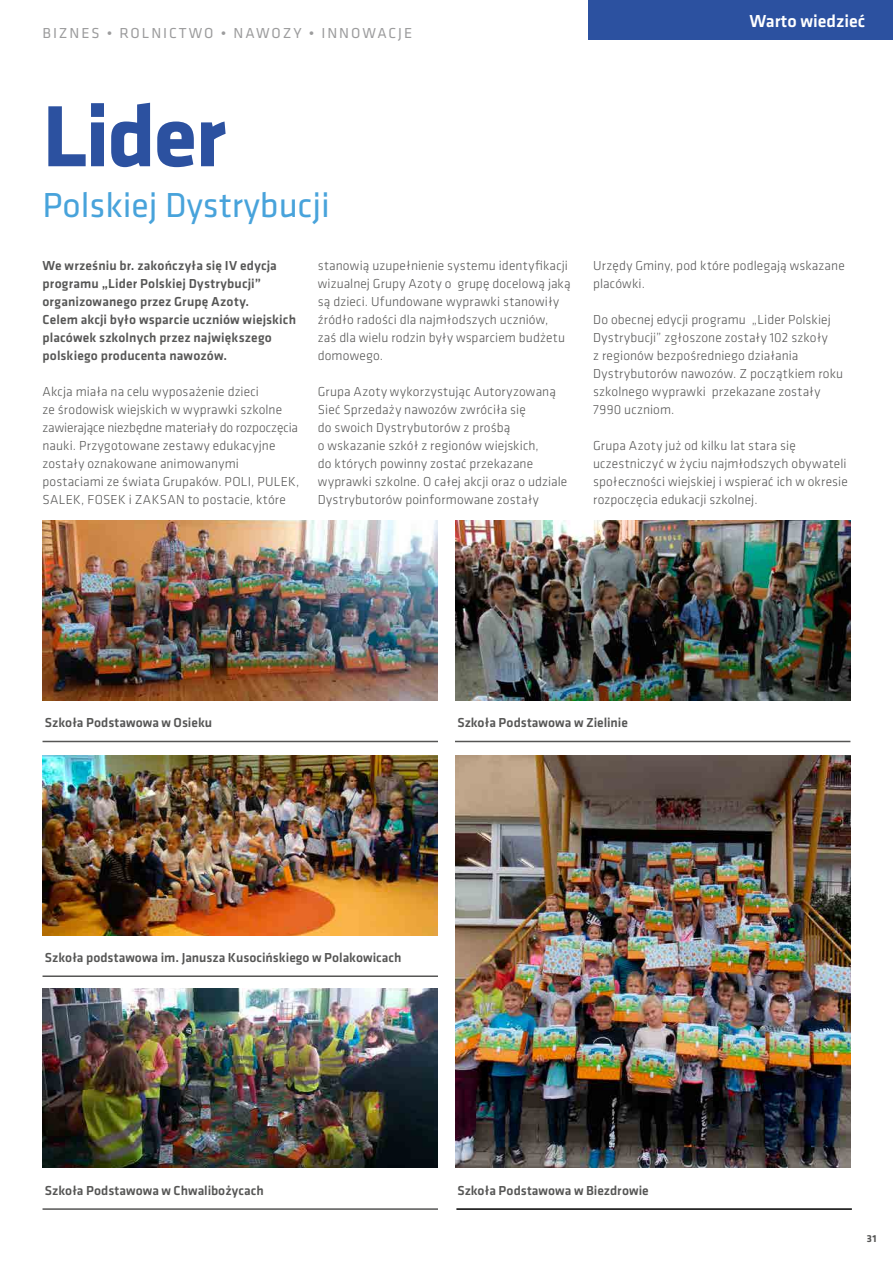
<style>
.page{position:relative;width:893px;height:1263px;background:#fff}
.page>*{position:absolute;margin:0;border:0;box-sizing:border-box;transform-origin:0 0}
.t1{font:700 90px "Klavika Basic";letter-spacing:-.025em;color:#2c51a0}
.t2{font:36px "Klavika Basic";color:#48a3db}
.t3{font:500 18px "Klavika Basic";color:#fff}
.t4{font:15px "Klavika Basic";letter-spacing:.13em;color:#9c9c9d}
.t5{font:300 13.5px/18px "Klavika Basic";letter-spacing:.01em;color:#565655}
.t6{font:500 13.5px/18px "Klavika Basic";letter-spacing:.005em;color:#565655}
.t7{font:700 10.5px "Klavika Basic";color:#565655}
</style>
<div class="page">
<div style="left:588px;top:0;width:305px;height:40px;background:#2c51a0"></div>
<img style="left:43px;top:521px;width:395px;height:179px">
<img style="left:455px;top:521px;width:395px;height:179px">
<img style="left:455px;top:755px;width:395px;height:413px">
<img style="left:43px;top:988px;width:395px;height:180px">
<hr style="left:43px;top:741px;width:395px;height:1px;background:#565655">
<hr style="left:455px;top:741px;width:395px;height:1px;background:#565655">
<img style="left:43px;top:755px;width:395px;height:180px">
<hr style="left:43px;top:975px;width:395px;height:2px;background:#565655">
<hr style="left:43px;top:1208px;width:395px;height:2px;background:#565655">
<hr style="left:456px;top:1208px;width:396px;height:2px;background:#000">
<p class="t4" style="left:43px;top:23px;width:371px">BIZNES • ROLNICTWO • NAWOZY • INNOWACJE</p>
<h3 class="t3" style="left:749px;top:9px;width:117px">Warto wiedzieć</h3>
<h1 class="t1" style="left:43px;top:71px;width:185px">Lider</h1>
<h2 class="t2" style="left:43px;top:182px;width:289px">Polskiej Dystrybucji</h2>
<p class="t6" style="left:43px;top:256px;width:255px">We wrześniu br. zakończyła się IV edycja programu „Lider Polskiej Dystrybucji” organizowanego przez Grupę Azoty.<br>Celem akcji było wsparcie uczniów wiejskich placówek szkolnych przez największego polskiego producenta nawozów.</p>
<p class="t5" style="left:43px;top:382px;width:258px">Akcja miała na celu wyposażenie dzieci<br>ze środowisk wiejskich w wyprawki szkolne zawierające niezbędne materiały do rozpoczęcia nauki. Przygotowane zestawy edukacyjne zostały oznakowane animowanymi postaciami ze świata Grupaków. POLI, PULEK, SALEK, FOSEK i ZAKSAN to postacie, które</p>
<p class="t5" style="left:318px;top:256px;width:254px">stanowią uzupełnienie systemu identyfikacji wizualnej Grupy Azoty o grupę docelową jaką są dzieci. Ufundowane wyprawki stanowiły źródło radości dla najmłodszych uczniów,<br>zaś dla wielu rodzin były wsparciem budżetu domowego.</p>
<p class="t5" style="left:318px;top:382px;width:251px">Grupa Azoty wykorzystując Autoryzowaną Sieć Sprzedaży nawozów zwróciła się<br>do swoich Dystrybutorów z prośbą<br>o wskazanie szkół z regionów wiejskich,<br>do których powinny zostać przekazane wyprawki szkolne. O całej akcji oraz o udziale Dystrybutorów poinformowane zostały</p>
<p class="t5" style="left:593px;top:256px;width:253px">Urzędy Gminy, pod które podlegają wskazane placówki.</p>
<p class="t5" style="left:593px;top:310px;width:252px">Do obecnej edycji programu „Lider Polskiej Dystrybucji” zgłoszone zostały 102 szkoły<br>z regionów bezpośredniego działania Dystrybutorów nawozów. Z początkiem roku szkolnego wyprawki przekazane zostały 7990 uczniom.</p>
<p class="t5" style="left:593px;top:436px;width:256px">Grupa Azoty już od kilku lat stara się uczestniczyć w życiu najmłodszych obywateli społeczności wiejskiej i wspierać ich w okresie rozpoczęcia edukacji szkolnej.</p>
<p class="t6" style="left:45px;top:714px;width:169px">Szkoła Podstawowa w Osieku</p>
<p class="t6" style="left:457px;top:714px;width:172px">Szkoła Podstawowa w Zielinie</p>
<p class="t6" style="left:45px;top:948px;width:358px">Szkoła podstawowa im. Janusza Kusocińskiego w Polakowicach</p>
<p class="t6" style="left:45px;top:1181px;width:220px">Szkoła Podstawowa w Chwalibożycach</p>
<p class="t6" style="left:457px;top:1181px;width:193px">Szkoła Podstawowa w Biezdrowie</p>
<p class="t7" style="left:867px;top:1231px;width:11px">31</p>
</div>
